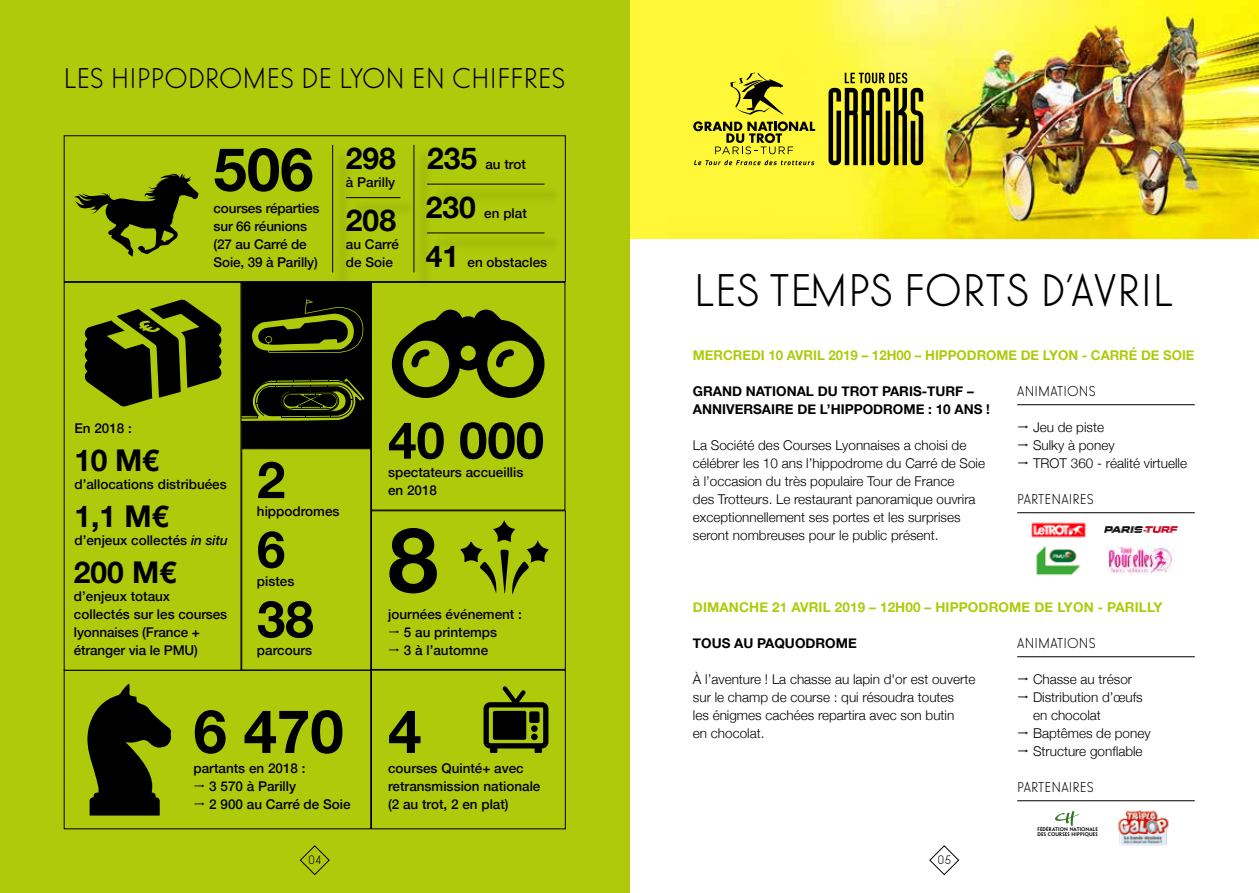
<style>
.page{position:relative;width:1259px;height:893px;background:#fff}
.page>*{position:absolute;margin:0;border:0;box-sizing:border-box;transform-origin:0 0}
.t1{font:700 90px "Helvetica Neue";color:#000}
.t2{font:700 60px "Helvetica Neue";color:#000}
.t3{font:700 51px "Helvetica Neue";color:#000}
.t4{font:48px "Elegant Lux Pro Mager";color:#000}
.t5{font:30px "Elegant Lux Mager";color:#000}
.t6{font:700 30px "Helvetica Neue";color:#000}
.t7{font:15px "Elegant Lux Mager";letter-spacing:.01em;color:#000}
.t8{font:300 13.5px/18px "Helvetica Neue";color:#000}
.t9{font:500 13.5px/18px "Helvetica Neue";color:#000}
.t10{font:700 13.5px "Helvetica Neue";color:#afca0b}
.t11{font:700 13.5px/18px "Helvetica Neue";color:#000}
.t12{font:13.5px "Elegant Lux Mager";color:#000}
.t13{font:600 4.8px/5.4px "Penumbra Sans Std";letter-spacing:.025em;color:#000}
.s1{font-style:italic}
</style>
<div class="page">
<img style="left:629px;top:0;width:630px;height:238px">
<div style="left:0;top:0;width:629px;height:893px;background:#afca0b"></div>
<hr style="left:1017px;top:404px;width:177px;height:1px;background:#000">
<hr style="left:1017px;top:512px;width:177px;height:1px;background:#000">
<hr style="left:1017px;top:656px;width:177px;height:1px;background:#000">
<hr style="left:1017px;top:800px;width:177px;height:1px;background:#000">
<svg style="left:392px;top:310px;width:152px;height:88px"></svg>
<div style="left:64px;top:135px;width:502px;height:147px;border:1px solid #000"></div>
<svg style="left:460px;top:520px;width:89px;height:74px"></svg>
<div style="left:371px;top:282px;width:194px;height:228px;border:1px solid #000"></div>
<div style="left:241px;top:448px;width:130px;height:223px;border:1px solid #000"></div>
<div style="left:242px;top:282px;width:129px;height:166px;background:#000"></div>
<div style="left:371px;top:510px;width:195px;height:160px;border:1px solid #000"></div>
<div style="left:371px;top:670px;width:195px;height:159px;border:1px solid #000"></div>
<div style="left:64px;top:670px;width:307px;height:159px;border:1px solid #000"></div>
<svg style="left:87px;top:683px;width:85px;height:133px"></svg>
<img style="left:1036px;top:546px;width:45px;height:30px">
<svg style="left:1055px;top:811px;width:24px;height:15px"></svg>
<img style="left:1107px;top:547px;width:67px;height:27px">
<img style="left:1117px;top:810px;width:52px;height:36px">
<img style="left:1031px;top:522px;width:55px;height:16px">
<img style="left:1104px;top:526px;width:73px;height:7px">
<div style="left:64px;top:282px;width:177px;height:389px;border:1px solid #000"></div>
<svg style="left:84px;top:299px;width:281px;height:123px"></svg>
<svg style="left:300px;top:845px;width:30px;height:30px"></svg>
<svg style="left:929px;top:845px;width:30px;height:30px"></svg>
<svg style="left:483px;top:686px;width:65px;height:67px"></svg>
<svg style="left:74px;top:173px;width:125px;height:84px"></svg>
<div style="left:416px;top:149px;width:17px;height:141px;background:#a8c20a"></div>
<hr style="left:413px;top:145px;width:1px;height:127px;background:#000">
<div style="left:334px;top:149px;width:18px;height:141px;background:#000;opacity:.75"></div>
<hr style="left:332px;top:145px;width:1px;height:127px;background:#000">
<div style="left:431px;top:186px;width:131px;height:17px;background:#a8c20a"></div>
<hr style="left:427px;top:184px;width:117px;height:1px;background:#000">
<div style="left:350px;top:200px;width:68px;height:17px;background:#a9c30a"></div>
<hr style="left:346px;top:197px;width:54px;height:1px;background:#000">
<div style="left:431px;top:235px;width:131px;height:17px;background:#a9c30a"></div>
<hr style="left:427px;top:233px;width:117px;height:1px;background:#000">
<svg style="left:694px;top:160px;width:120px;height:5px"></svg>
<svg style="left:693px;top:121px;width:122px;height:33px;background:#bcb72a"></svg>
<svg style="left:730px;top:73px;width:53px;height:42px;background:#b2ac27"></svg>
<svg style="left:828px;top:73px;width:95px;height:92px;background:#7d781d"></svg>
<h3 class="t5" style="left:64px;top:61px;width:503px">LES HIPPODROMES DE LYON EN CHIFFRES</h3>
<h2 class="t2" style="left:213px;top:122px;width:102px">506</h2>
<p class="t9" style="left:213px;top:198px;width:107px">courses réparties sur 66 réunions (27 au Carré de<br>Soie, 39 à Parilly)</p>
<h3 class="t6" style="left:346px;top:135px;width:52px">298</h3>
<p class="t9" style="left:346px;top:172px;width:51px">à Parilly</p>
<h3 class="t6" style="left:346px;top:197px;width:52px">208</h3>
<p class="t9" style="left:346px;top:234px;width:55px">au Carré de Soie</p>
<h3 class="t6" style="left:427px;top:135px;width:52px">235</h3>
<p class="t9" style="left:485px;top:154px;width:42px">au trot</p>
<h3 class="t6" style="left:426px;top:184px;width:52px">230</h3>
<p class="t9" style="left:484px;top:203px;width:44px">en plat</p>
<h3 class="t6" style="left:426px;top:233px;width:35px">41</h3>
<p class="t9" style="left:467px;top:252px;width:81px">en obstacles</p>
<p class="t9" style="left:74px;top:418px;width:59px">En 2018 :</p>
<h3 class="t6" style="left:74px;top:437px;width:86px">10 M€</h3>
<p class="t9" style="left:74px;top:474px;width:154px">d’allocations distribuées</p>
<h3 class="t6" style="left:74px;top:493px;width:95px">1,1 M€</h3>
<p class="t9" style="left:74px;top:530px;width:155px">d’enjeux collectés <span class="s1">in situ</span></p>
<h3 class="t6" style="left:74px;top:549px;width:104px">200 M€</h3>
<p class="t9" style="left:74px;top:586px;width:155px">d’enjeux totaux collectés sur les courses lyonnaises (France + étranger via le PMU)</p>
<h3 class="t3" style="left:257px;top:440px;width:30px">2</h3>
<p class="t9" style="left:257px;top:501px;width:84px">hippodromes</p>
<h3 class="t3" style="left:257px;top:510px;width:30px">6</h3>
<p class="t9" style="left:257px;top:571px;width:39px">pistes</p>
<h3 class="t3" style="left:257px;top:579px;width:58px">38</h3>
<p class="t9" style="left:257px;top:640px;width:57px">parcours</p>
<h2 class="t2" style="left:193px;top:684px;width:152px">6 470</h2>
<p class="t9" style="left:209px;top:758px;width:143px;text-indent:-16px">partants en 2018 :<br>3 570 à Parilly<br>2 900 au Carré de Soie</p>
<h3 class="t3" style="left:388px;top:400px;width:157px">40 000</h3>
<p class="t9" style="left:388px;top:462px;width:137px">spectateurs accueillis en 2018</p>
<h1 class="t1" style="left:388px;top:490px;width:52px">8</h1>
<p class="t9" style="left:404px;top:604px;width:120px;text-indent:-16px">journées événement :<br>5 au printemps<br>3 à l’automne</p>
<h2 class="t2" style="left:388px;top:684px;width:35px">4</h2>
<p class="t9" style="left:388px;top:758px;width:154px">courses Quinté+ avec retransmission nationale (2 au trot, 2 en plat)</p>
<h3 class="t4" style="left:693px;top:261px;width:481px">LES TEMPS FORTS D’AVRIL</h3>
<p class="t10" style="left:693px;top:345px;width:503px">MERCREDI 10 AVRIL 2019 – 12H00 – HIPPODROME DE LYON - CARRÉ DE SOIE</p>
<p class="t11" style="left:693px;top:383px;width:299px">GRAND NATIONAL DU TROT PARIS-TURF –<br>ANNIVERSAIRE DE L’HIPPODROME : 10 ANS !</p>
<p class="t8" style="left:693px;top:435px;width:294px">La Société des Courses Lyonnaises a choisi de célébrer les 10 ans l’hippodrome du Carré de Soie à l’occasion du très populaire Tour de France<br>des Trotteurs. Le restaurant panoramique ouvrira exceptionnellement ses portes et les surprises seront nombreuses pour le public présent.</p>
<p class="t7" style="left:1017px;top:382px;width:80px">ANIMATIONS</p>
<p class="t8" style="left:1033px;top:417px;width:156px">Jeu de piste<br>Sulky à poney<br>TROT 360 - réalité virtuelle</p>
<p class="t7" style="left:1017px;top:490px;width:78px">PARTENAIRES</p>
<p class="t10" style="left:693px;top:597px;width:471px">DIMANCHE 21 AVRIL 2019 – 12H00 – HIPPODROME DE LYON - PARILLY</p>
<p class="t11" style="left:693px;top:635px;width:165px">TOUS AU PAQUODROME</p>
<p class="t8" style="left:693px;top:669px;width:284px">À l’aventure ! La chasse au lapin d'or est ouverte sur le champ de course : qui résoudra toutes<br>les énigmes cachées repartira avec son butin<br>en chocolat.</p>
<p class="t7" style="left:1017px;top:634px;width:80px">ANIMATIONS</p>
<p class="t8" style="left:1033px;top:669px;width:119px">Chasse au trésor<br>Distribution d’œufs en chocolat<br>Baptêmes de poney<br>Structure gonflable</p>
<p class="t7" style="left:1017px;top:778px;width:78px">PARTENAIRES</p>
<p class="t13" style="left:1037px;top:826px;width:62px">FÉDÉRATION NATIONALE<br>DES COURSES HIPPIQUES</p>
<p class="t12" style="left:308px;top:852px;width:15px">04</p>
<p class="t12" style="left:937px;top:852px;width:15px">05</p>
</div>
